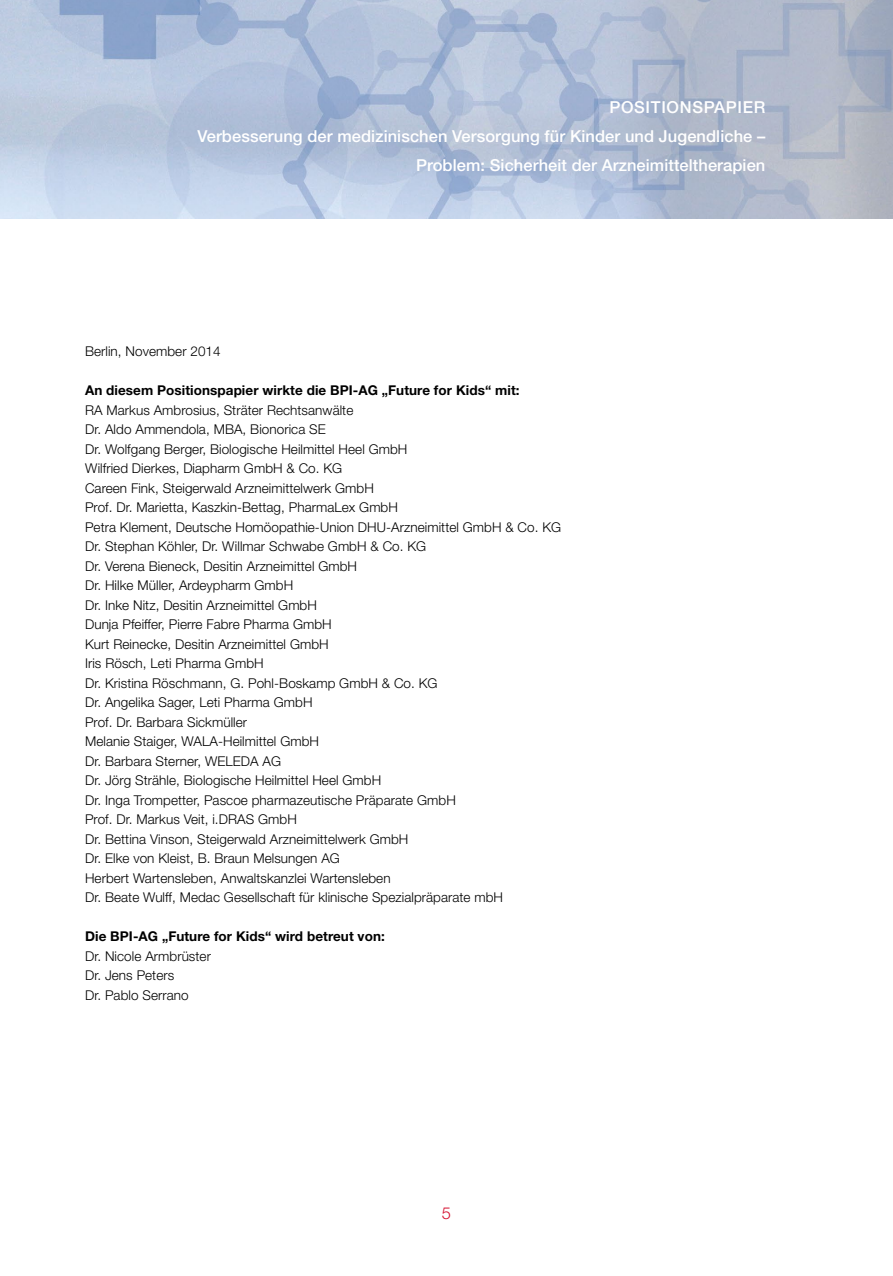
<style>
.page{position:relative;width:893px;height:1276px;background:#fff}
.page>*{position:absolute;margin:0;border:0;box-sizing:border-box;transform-origin:0 0}
.t1{font:500 16.5px/29.2px "Helvetica Neue";letter-spacing:.005em;color:#fff;text-align:right}
.t2{font:300 16.5px "Helvetica Neue";color:#d51130}
.t3{font:300 13.5px/19.5px "Helvetica Neue";letter-spacing:.005em;color:#000}
.t4{font:700 13.5px "Helvetica Neue";letter-spacing:.005em;color:#000}
</style>
<div class="page">
<img style="left:0;top:0;width:893px;height:219px">
<p class="t1" style="left:198px;top:92px;width:569px">POSITIONSPAPIER<br>Verbesserung der medizinischen Versorgung für Kinder und Jugendliche –<br>Problem: Sicherheit der Arzneimitteltherapien</p>
<p class="t3" style="left:85px;top:341px;width:137px">Berlin, November 2014</p>
<p class="t4" style="left:85px;top:382px;width:436px">An diesem Positionspapier wirkte die BPI-AG „Future for Kids“ mit:</p>
<p class="t3" style="left:85px;top:400px;width:478px">RA Markus Ambrosius, Sträter Rechtsanwälte<br>Dr. Aldo Ammendola, MBA, Bionorica SE<br>Dr. Wolfgang Berger, Biologische Heilmittel Heel GmbH<br>Wilfried Dierkes, Diapharm GmbH &amp; Co. KG<br>Careen Fink, Steigerwald Arzneimittelwerk GmbH<br>Prof. Dr. Marietta, Kaszkin-Bettag, PharmaLex GmbH<br>Petra Klement, Deutsche Homöopathie-Union DHU-Arzneimittel GmbH &amp; Co. KG Dr. Stephan Köhler, Dr. Willmar Schwabe GmbH &amp; Co. KG<br>Dr. Verena Bieneck, Desitin Arzneimittel GmbH<br>Dr. Hilke Müller, Ardeypharm GmbH<br>Dr. Inke Nitz, Desitin Arzneimittel GmbH<br>Dunja Pfeiffer, Pierre Fabre Pharma GmbH<br>Kurt Reinecke, Desitin Arzneimittel GmbH<br>Iris Rösch, Leti Pharma GmbH<br>Dr. Kristina Röschmann, G. Pohl-Boskamp GmbH &amp; Co. KG<br>Dr. Angelika Sager, Leti Pharma GmbH<br>Prof. Dr. Barbara Sickmüller<br>Melanie Staiger, WALA-Heilmittel GmbH<br>Dr. Barbara Sterner, WELEDA AG<br>Dr. Jörg Strähle, Biologische Heilmittel Heel GmbH<br>Dr. Inga Trompetter, Pascoe pharmazeutische Präparate GmbH<br>Prof. Dr. Markus Veit, i.DRAS GmbH<br>Dr. Bettina Vinson, Steigerwald Arzneimittelwerk GmbH<br>Dr. Elke von Kleist, B. Braun Melsungen AG<br>Herbert Wartensleben, Anwaltskanzlei Wartensleben<br>Dr. Beate Wulff, Medac Gesellschaft für klinische Spezialpräparate mbH</p>
<p class="t4" style="left:85px;top:928px;width:301px">Die BPI-AG „Future for Kids“ wird betreut von:</p>
<p class="t3" style="left:85px;top:946px;width:127px">Dr. Nicole Armbrüster<br>Dr. Jens Peters<br>Dr. Pablo Serrano</p>
<p class="t2" style="left:442px;top:1202px;width:11px">5</p>
</div>
